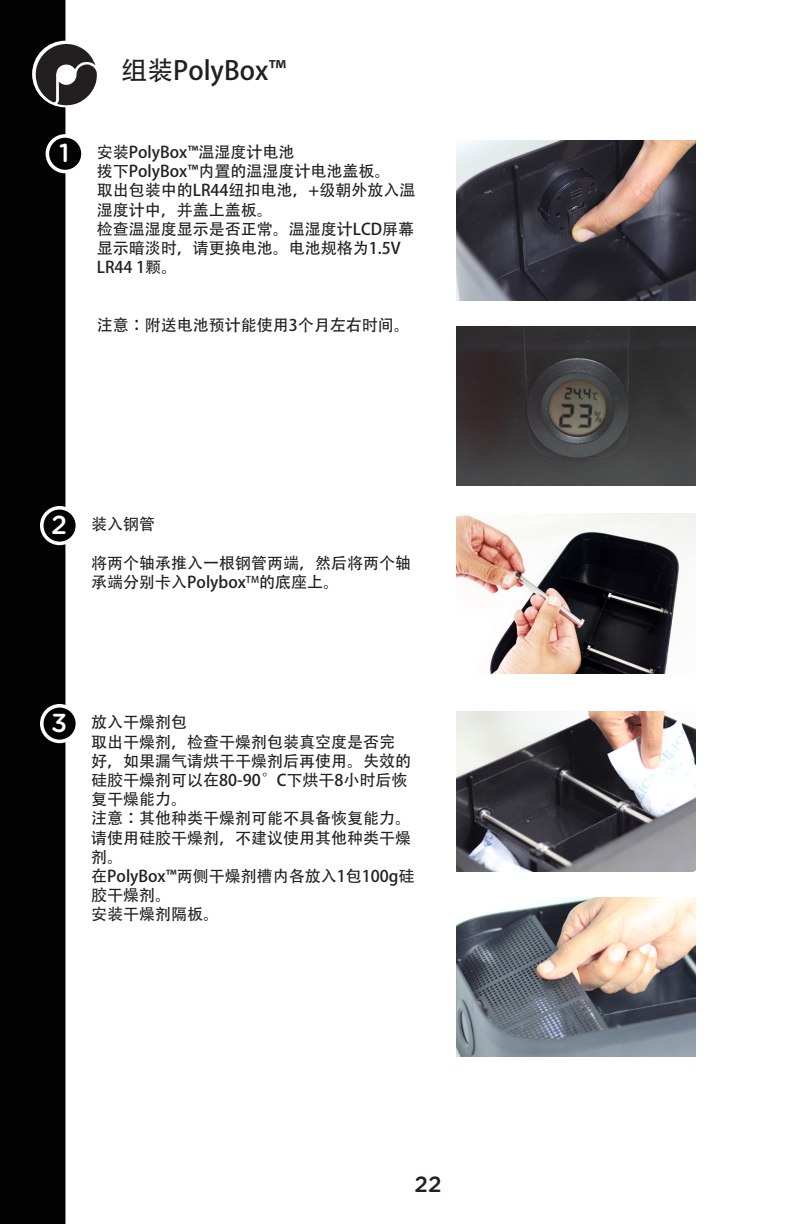
<style>
.page{position:relative;width:792px;height:1224px;background:#fff}
.page>*{position:absolute;margin:0;border:0;box-sizing:border-box;transform-origin:0 0}
.t1{font:26px "Adobe Heiti Std";color:#231f20}
.t2{font:500 26px "Gotham Rounded";color:#fff}
.t3{font:500 22px "Gotham Rounded";color:#231f20}
.t4{font:16px/19.2px "Adobe Heiti Std";color:#231f20}
</style>
<div class="page">
<div style="left:0;top:0;width:65px;height:1224px;background:#030303"></div>
<svg style="left:36px;top:44px;width:61px;height:61px"></svg>
<div style="left:46px;top:134px;width:39px;height:39px;background:#fff;border-radius:50%"></div>
<div style="left:49px;top:138px;width:32px;height:32px;background:#030303;border-radius:50%"></div>
<svg style="left:40px;top:704px;width:39px;height:39px"></svg>
<div style="left:44px;top:708px;width:32px;height:32px;background:#030303;border-radius:50%"></div>
<img style="left:456px;top:140px;width:240px;height:160px">
<img style="left:456px;top:326px;width:240px;height:159px">
<img style="left:456px;top:712px;width:240px;height:159px">
<img style="left:456px;top:897px;width:240px;height:160px">
<img style="left:456px;top:514px;width:240px;height:159px">
<svg style="left:40px;top:506px;width:39px;height:39px"></svg>
<div style="left:44px;top:510px;width:32px;height:32px;background:#030303;border-radius:50%"></div>
<p class="t2" style="left:59px;top:134px;width:12px">1</p>
<p class="t1" style="left:121px;top:55px;width:166px">组装PolyBox™</p>
<p class="t4" style="left:97px;top:143px;width:199px">安装PolyBox™温湿度计电池</p>
<p class="t4" style="left:97px;top:162px;width:295px">拨下PolyBox™内置的温湿度计电池盖板。</p>
<p class="t4" style="left:97px;top:181px;width:320px">取出包装中的LR44纽扣电池，+级朝外放入温湿度计中，并盖上盖板。</p>
<p class="t4" style="left:97px;top:220px;width:319px">检查温湿度显示是否正常。温湿度计LCD屏幕显示暗淡时，请更换电池。电池规格为1.5V<br>LR44 1颗。</p>
<p class="t4" style="left:97px;top:316px;width:314px">注意：附送电池预计能使用3个月左右时间。</p>
<p class="t2" style="left:51px;top:506px;width:17px">2</p>
<p class="t4" style="left:91px;top:515px;width:65px">装入钢管</p>
<p class="t4" style="left:91px;top:554px;width:321px">将两个轴承推入一根钢管两端，然后将两个轴承端分别卡入Polybox<sup>TM</sup>的底座上。</p>
<p class="t2" style="left:51px;top:704px;width:18px">3</p>
<p class="t4" style="left:91px;top:713px;width:97px">放入干燥剂包</p>
<p class="t4" style="left:91px;top:733px;width:321px">取出干燥剂，检查干燥剂包装真空度是否完好，如果漏气请烘干干燥剂后再使用。失效的硅胶干燥剂可以在80-90°C下烘干8小时后恢复干燥能力。</p>
<p class="t4" style="left:91px;top:809px;width:321px">注意：其他种类干燥剂可能不具备恢复能力。</p>
<p class="t4" style="left:91px;top:829px;width:321px">请使用硅胶干燥剂，不建议使用其他种类干燥剂。</p>
<p class="t4" style="left:91px;top:867px;width:325px">在PolyBox™两侧干燥剂槽内各放入1包100g硅胶干燥剂。</p>
<p class="t4" style="left:91px;top:905px;width:129px">安装干燥剂隔板。</p>
<h2 class="t3" style="left:415px;top:1169px;width:28px">22</h2>
</div>
